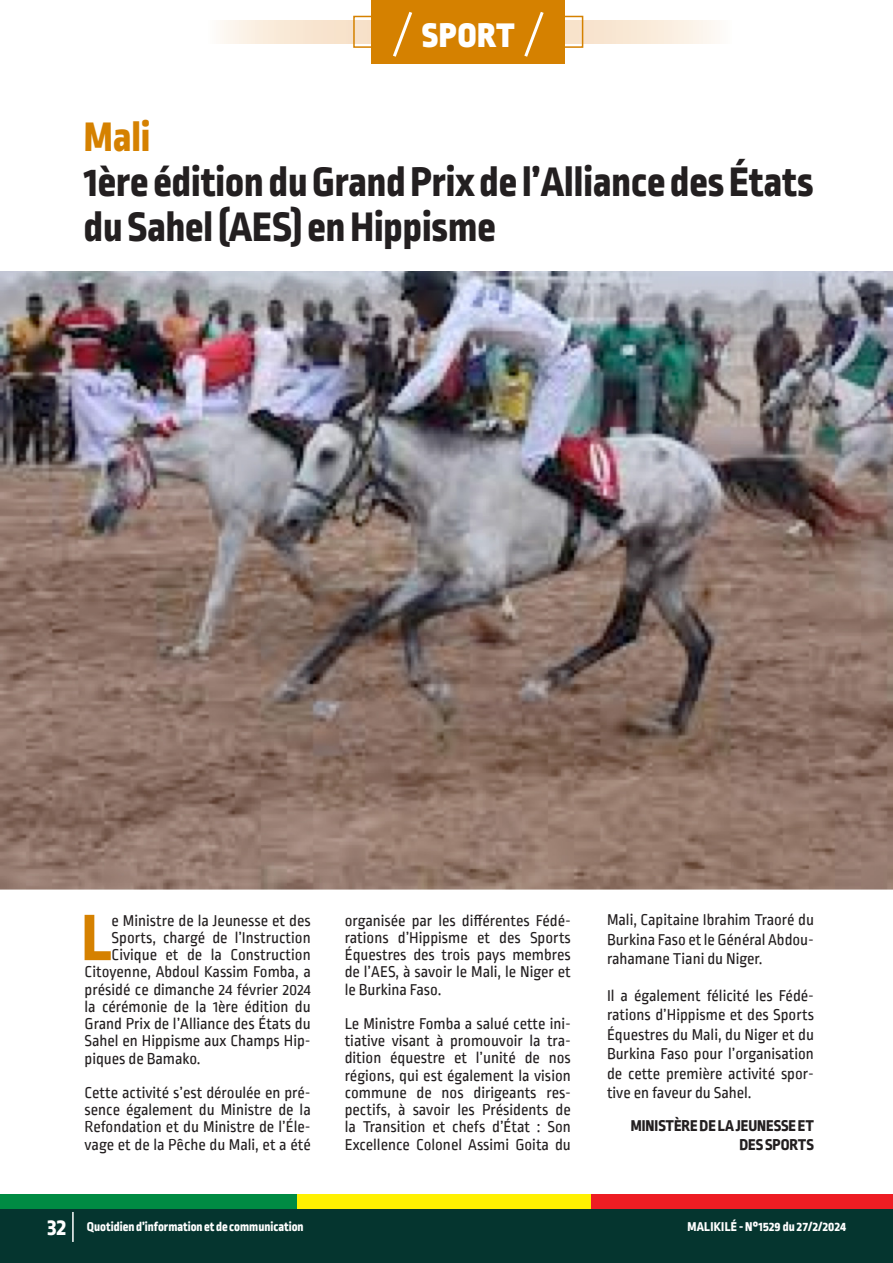
<style>
.page{position:relative;width:893px;height:1263px;background:#fff}
.page>*{position:absolute;margin:0;border:0;box-sizing:border-box;transform-origin:0 0}
.t1{font:800 69.15px "Ropa Sans Pro";color:#d58100}
.t2{font:800 43.5px/45px "Ropa Sans Pro";color:#231f20}
.t3{font:800 43.5px "Ropa Sans Pro";color:#d58100}
.t4{font:900 36px "Ropa Sans Pro";letter-spacing:.03em;color:#fff}
.t5{font:16.5px/17.2px "Ropa Sans PTT";color:#231f20;text-align:justify}
.t6{font:800 16.5px/19.5px "Ropa Sans Pro";color:#231f20;text-align:right}
.t7{font:800 13.5px "Ropa Sans Pro";color:#fff}
.t8{font:800 13.5px "Ropa Sans Pro";letter-spacing:.02em;color:#fff}
.s1{font-size:24px}
</style>
<div class="page">
<div style="left:0;top:1195px;width:297px;height:17px;background:#008b43"></div>
<div style="left:297px;top:1195px;width:297px;height:17px;background:#fff101"></div>
<div style="left:592px;top:1195px;width:301px;height:17px;background:#ee1d23"></div>
<div style="left:0;top:1209px;width:893px;height:54px;background:#05352f"></div>
<hr style="left:72px;top:1212px;width:2px;height:30px;background:#fff">
<svg style="left:220px;top:20px;width:497px;height:23px;background:#f9ead8"></svg>
<div style="left:353px;top:16px;width:230px;height:32px;border:2px solid #d58100"></div>
<div style="left:371px;top:0;width:194px;height:64px;background:#d58100"></div>
<svg style="left:393px;top:11px;width:20px;height:46px"></svg>
<svg style="left:524px;top:12px;width:20px;height:45px"></svg>
<img style="left:0;top:271px;width:893px;height:618px">
<p class="t4" style="left:422px;top:13px;width:95px">SPORT</p>
<p class="t3" style="left:84px;top:111px;width:68px">Mali</p>
<p class="t2" style="left:84px;top:161px;width:731px">1ère édition du Grand Prix de l’Alliance des États du Sahel (AES) en Hippisme</p>
<p class="t1" style="left:82px;top:897px;width:32px">L</p>
<p class="t5" style="left:112px;top:913px;width:201px">e Ministre de la Jeunesse et des</p>
<p class="t5" style="left:112px;top:930px;width:201px">Sports, chargé de l’Instruction</p>
<p class="t5" style="left:112px;top:947px;width:201px">Civique et de la Construction</p>
<p class="t5" style="left:85px;top:964px;width:228px">Citoyenne, Abdoul Kassim Fomba, a</p>
<p class="t5" style="left:85px;top:982px;width:228px">présidé ce dimanche 24 février 2024</p>
<p class="t5" style="left:85px;top:999px;width:228px">la cérémonie de la 1ère édition du</p>
<p class="t5" style="left:85px;top:1016px;width:228px">Grand Prix de l’Alliance des États du</p>
<p class="t5" style="left:85px;top:1033px;width:228px">Sahel en Hippisme aux Champs Hip-</p>
<p class="t5" style="left:85px;top:1051px;width:118px">piques de Bamako.</p>
<p class="t5" style="left:85px;top:1085px;width:228px">Cette activité s’est déroulée en pré&shy;sence également du Ministre de la Refondation et du Ministre de l’Éle&shy;vage et de la Pêche du Mali, et a été</p>
<p class="t5" style="left:345px;top:913px;width:228px">organisée par les différentes Fédé&shy;rations d’Hippisme et des Sports Équestres des trois pays membres de l’AES, à savoir le Mali, le Niger et le Burkina Faso.</p>
<p class="t5" style="left:345px;top:1016px;width:228px">Le Ministre Fomba a salué cette ini&shy;tiative visant à promouvoir la tra&shy;dition équestre et l’unité de nos régions, qui est également la vision commune de nos dirigeants res&shy;pectifs, à savoir les Présidents de la Transition et chefs d’État : Son Excellence Colonel Assimi Goita du</p>
<p class="t5" style="left:607px;top:911px;width:208px;line-height:19.5px">Mali, Capitaine Ibrahim Traoré du Burkina Faso et le Général Abdou&shy;rahamane Tiani du Niger.</p>
<p class="t5" style="left:607px;top:987px;width:208px;line-height:19.5px">Il a également félicité les Fédé&shy;rations d’Hippisme et des Sports Équestres du Mali, du Niger et du Burkina Faso pour l’organisation de cette première activité spor&shy;tive en faveur du Sahel.</p>
<p class="t6" style="left:631px;top:1116px;width:185px">MINISTÈRE DE LA JEUNESSE ET<br>DES SPORTS</p>
<p class="t7" style="left:47px;top:1219px;width:258px"><span class="s1">32</span> Quotidien d’information et de communication</p>
<p class="t8" style="left:687px;top:1219px;width:160px">MALIKILÉ - N°1529 du 27/2/2024</p>
</div>
